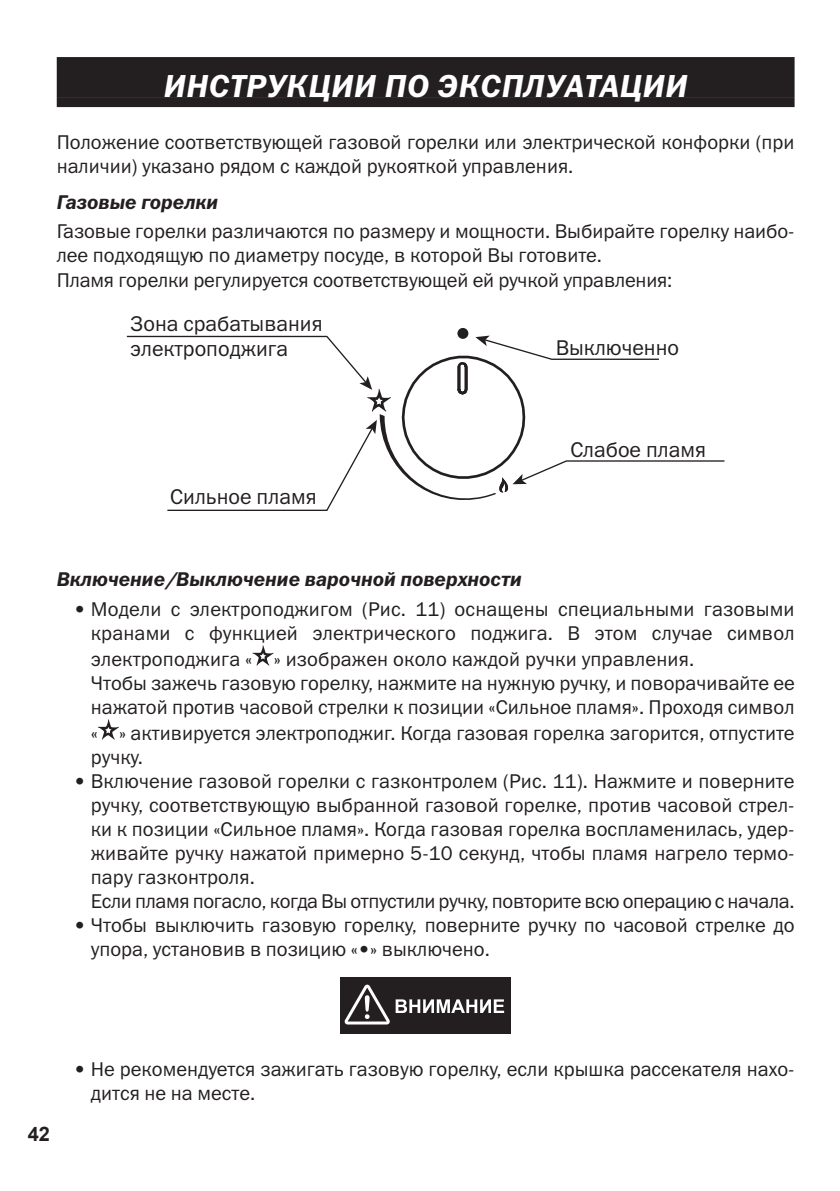
<style>
.page{position:relative;width:840px;height:1191px;background:#fff}
.page>*{position:absolute;margin:0;border:0;box-sizing:border-box;transform-origin:0 0}
.t1{font:italic 32px "Franklin Gothic Demi C";letter-spacing:.02em;color:#fff}
.t2{font:21.4px/25.8px "Franklin Gothic Book C";color:#231f20}
.t3{font:20px/24px "Franklin Gothic Book C";color:#231f20}
.t4{font:italic 20px "Franklin Gothic Demi C";color:#231f20}
.t5{font:700 20px "Arial";color:#231f20}
</style>
<div class="page">
<div style="left:57px;top:57px;width:737px;height:40px;background:#231f20"></div>
<div style="left:57px;top:97px;width:737px;height:10px;background:#231f20"></div>
<svg style="left:252px;top:645px;width:21px;height:20px"></svg>
<svg style="left:98px;top:719px;width:21px;height:20px"></svg>
<div style="left:340px;top:977px;width:170px;height:57px;background:#231f20"></div>
<svg style="left:395px;top:999px;width:109px;height:14px"></svg>
<svg style="left:344px;top:984px;width:45px;height:40px"></svg>
<div style="left:457px;top:328px;width:11px;height:11px;background:#231f20;border-radius:50%"></div>
<svg style="left:127px;top:335px;width:597px;height:176px"></svg>
<h1 class="t1" style="left:164px;top:68px;width:525px">ИНСТРУКЦИИ ПО ЭКСПЛУАТАЦИИ</h1>
<p class="t3" style="left:57px;top:130px;width:738px">Положение соответствующей газовой горелки или электрической конфорки (при наличии) указано рядом с каждой рукояткой управления.</p>
<p class="t4" style="left:57px;top:191px;width:163px">Газовые горелки</p>
<p class="t3" style="left:57px;top:219px;width:739px">Газовые горелки различаются по размеру и мощности. Выбирайте горелку наибо&shy;лее подходящую по диаметру посуде, в которой Вы готовите.<br>Пламя горелки регулируется соответствующей ей ручкой управления:</p>
<p class="t2" style="left:130px;top:310px;width:194px">Зона срабатывания электроподжига</p>
<p class="t2" style="left:170px;top:484px;width:148px">Сильное пламя</p>
<p class="t2" style="left:555px;top:335px;width:125px">Выключенно</p>
<p class="t2" style="left:570px;top:437px;width:137px">Слабое пламя</p>
<p class="t4" style="left:57px;top:568px;width:467px">Включение/Выключение варочной поверхности</p>
<p class="t3" style="left:74px;top:596px;width:722px;text-align:right">• Модели с электроподжигом (Рис. 11) оснащены специальными газовыми кранами с функцией электрического поджига. В этом случае символ</p>
<p class="t3" style="left:91px;top:646px;width:705px">электроподжига « » изображен около каждой ручки управления.<br>Чтобы зажечь газовую горелку, нажмите на нужную ручку, и поворачивайте ее нажатой против часовой стрелки к позиции «Сильное пламя». Проходя символ</p>
<p class="t3" style="left:91px;top:720px;width:705px">« » активируется электроподжиг. Когда газовая горелка загорится, отпустите ручку.</p>
<p class="t3" style="left:91px;top:768px;width:705px;text-indent:-17px">• Включение газовой горелки с газконтролем (Рис. 11). Нажмите и поверните ручку, соответствующую выбранной газовой горелке, против часовой стрел&shy;ки к позиции «Сильное пламя». Когда газовая горелка воспламенилась, удер&shy;живайте ручку нажатой примерно 5-10 секунд, чтобы пламя нагрело термо&shy;пару газконтроля.<br>Если пламя погасло, когда Вы отпустили ручку, повторите всю операцию с начала.</p>
<p class="t3" style="left:91px;top:912px;width:705px;text-indent:-17px">• Чтобы выключить газовую горелку, поверните ручку по часовой стрелке до упора, установив в позицию «•» выключено.</p>
<p class="t5" style="left:28px;top:1121px;width:24px">42</p>
<p class="t3" style="left:91px;top:1056px;width:704px;text-indent:-17px">• Не рекомендуется зажигать газовую горелку, если крышка рассекателя нахо&shy;дится не на месте.</p>
</div>
